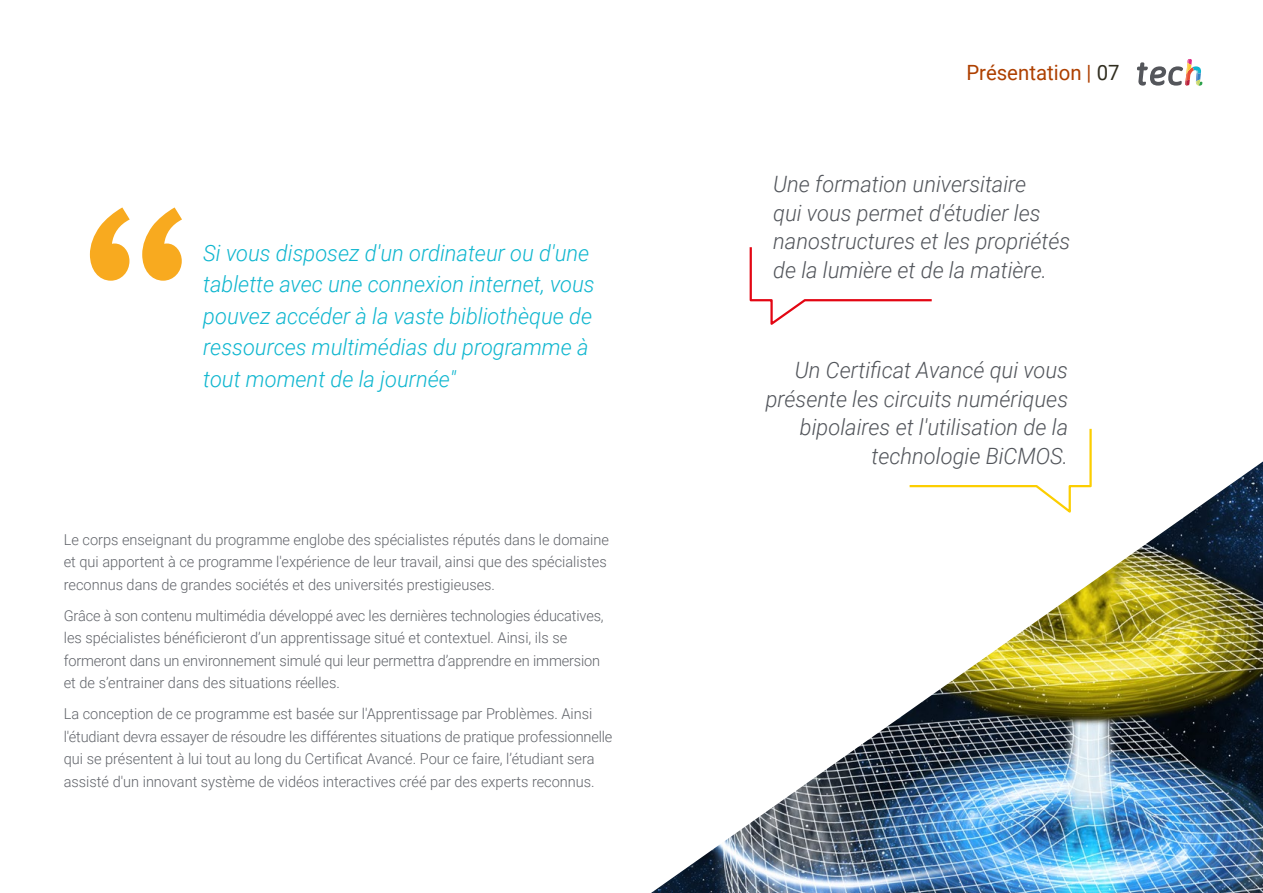
<style>
.page{position:relative;width:1263px;height:893px;background:#fff}
.page>*{position:absolute;margin:0;border:0;box-sizing:border-box;transform-origin:0 0}
.t1{font:italic 300 22.5px/28.5px "Roboto";color:#52555b;text-align:right}
.t2{font:italic 300 22.5px/31.5px "Roboto";color:#0fb6cf}
.t3{font:21px "Roboto";color:#ae4000}
.t4{font:300 15px/22.5px "Roboto";color:#61646a}
.s1{color:#312e20}
</style>
<div class="page">
<svg style="left:90px;top:207px;width:92px;height:74px"></svg>
<svg style="left:1089px;top:428px;width:3px;height:33px"></svg>
<svg style="left:749px;top:247px;width:183px;height:78px"></svg>
<img style="left:651px;top:461px;width:612px;height:432px">
<svg style="left:1137px;top:59px;width:65px;height:27px"></svg>
<h1 class="t2" style="left:203px;top:236px;width:393px">Si vous disposez d'un ordinateur ou d'une tablette avec une connexion internet, vous pouvez accéder à la vaste bibliothèque de ressources multimédias du programme à tout moment de la journée"</h1>
<p class="t4" style="left:64px;top:527px;width:547px">Le corps enseignant du programme englobe des spécialistes réputés dans le domaine et qui apportent à ce programme l'expérience de leur travail, ainsi que des spécialistes reconnus dans de grandes sociétés et des universités prestigieuses.</p>
<p class="t4" style="left:64px;top:603px;width:541px">Grâce à son contenu multimédia développé avec les dernières technologies éducatives, les spécialistes bénéficieront d’un apprentissage situé et contextuel. Ainsi, ils se formeront dans un environnement simulé qui leur permettra d’apprendre en immersion et de s’entrainer dans des situations réelles.</p>
<p class="t4" style="left:64px;top:702px;width:550px">La conception de ce programme est basée sur l'Apprentissage par Problèmes. Ainsi l'étudiant devra essayer de résoudre les différentes situations de pratique professionnelle qui se présentent à lui tout au long du Certificat Avancé. Pour ce faire, l’étudiant sera assisté d'un innovant système de vidéos interactives créé par des experts reconnus.</p>
<h2 class="t3" style="left:966px;top:57px;width:155px">Présentation | <span class="s1">07</span></h2>
<h1 class="t1" style="left:773px;top:169px;width:299px;text-align:left">Une formation universitaire<br>qui vous permet d'étudier les nanostructures et les propriétés de la lumière et de la matière.</h1>
<h1 class="t1" style="left:766px;top:355px;width:304px">Un Certificat Avancé qui vous présente les circuits numériques bipolaires et l'utilisation de la technologie BiCMOS.</h1>
</div>
